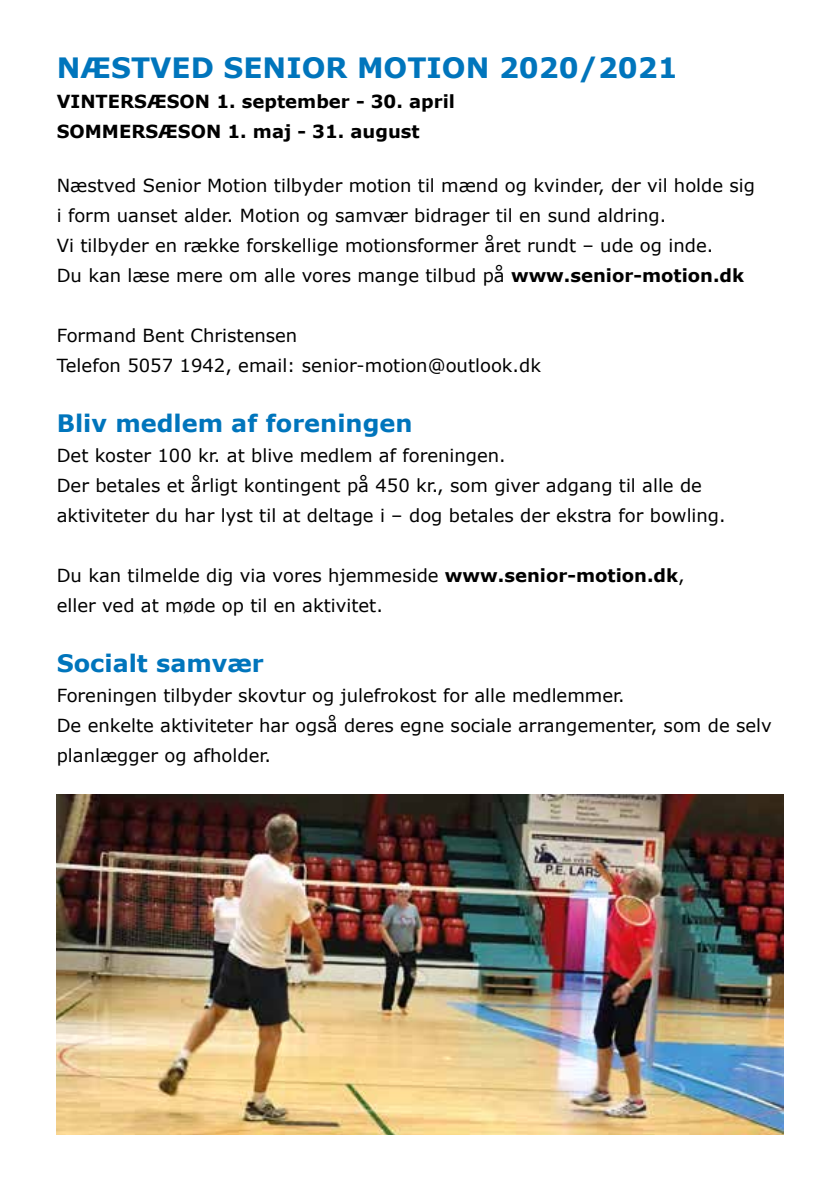
<style>
.page{position:relative;width:840px;height:1191px;background:#fff}
.page>*{position:absolute;margin:0;border:0;box-sizing:border-box;transform-origin:0 0}
.t1{font:700 28px "Verdana";color:#0075bc}
.t2{font:700 24px "Verdana";color:#0075bc}
.t3{font:18px/30px "Verdana";color:#000}
.t4{font:700 18px/30px "Verdana";color:#000}
.s1{font-weight:700}
</style>
<div class="page">
<img style="left:57px;top:794px;width:725px;height:340px">
<h1 class="t1" style="left:57px;top:50px;width:622px">NÆSTVED SENIOR MOTION 2020/2021</h1>
<p class="t4" style="left:57px;top:87px;width:399px">VINTERSÆSON 1. september - 30. april<br>SOMMERSÆSON 1. maj - 31. august</p>
<p class="t3" style="left:57px;top:171px;width:699px">Næstved Senior Motion tilbyder motion til mænd og kvinder, der vil holde sig i form uanset alder. Motion og samvær bidrager til en sund aldring.<br>Vi tilbyder en række forskellige motionsformer året rundt – ude og inde.<br>Du kan læse mere om alle vores mange tilbud på <span class="s1">www.senior-motion.dk</span></p>
<p class="t3" style="left:57px;top:321px;width:485px">Formand Bent Christensen<br>Telefon 5057 1942, email: senior-motion@outlook.dk</p>
<h2 class="t2" style="left:57px;top:408px;width:357px">Bliv medlem af foreningen</h2>
<p class="t3" style="left:57px;top:441px;width:670px">Det koster 100 kr. at blive medlem af foreningen.<br>Der betales et årligt kontingent på 450 kr., som giver adgang til alle de aktiviteter du har lyst til at deltage i – dog betales der ekstra for bowling.</p>
<p class="t3" style="left:57px;top:561px;width:629px">Du kan tilmelde dig via vores hjemmeside <span class="s1">www.senior-motion.dk</span>, eller ved at møde op til en aktivitet.</p>
<h2 class="t2" style="left:57px;top:648px;width:208px">Socialt samvær</h2>
<p class="t3" style="left:57px;top:681px;width:716px">Foreningen tilbyder skovtur og julefrokost for alle medlemmer.<br>De enkelte aktiviteter har også deres egne sociale arrangementer, som de selv planlægger og afholder.</p>
</div>
